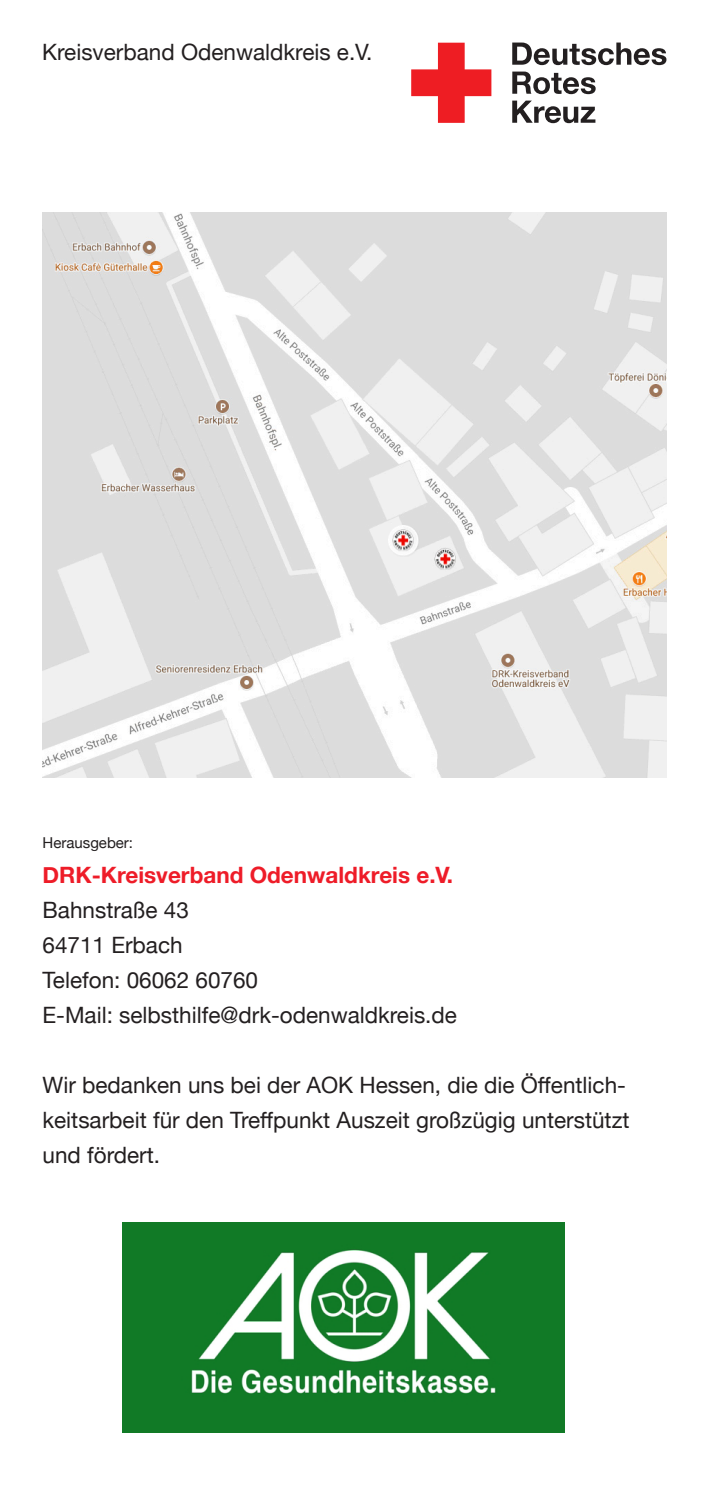
<style>
.page{position:relative;width:709px;height:1489px;background:#fff}
.page>*{position:absolute;margin:0;border:0;box-sizing:border-box;transform-origin:0 0}
.t1{font:22.5px/35px "Helvetica Neue";color:#231f20}
.t2{font:700 22.5px "Helvetica Neue";color:#ee1c28}
.t3{font:15px "Helvetica Neue";color:#231f20}
</style>
<div class="page">
<img style="left:122px;top:1222px;width:443px;height:209px">
<svg style="left:411px;top:43px;width:80px;height:80px"></svg>
<svg style="left:512px;top:43px;width:154px;height:22px"></svg>
<svg style="left:512px;top:72px;width:83px;height:22px"></svg>
<svg style="left:512px;top:101px;width:83px;height:22px"></svg>
<img style="left:43px;top:213px;width:623px;height:564px">
<p class="t1" style="left:42px;top:34px;width:332px">Kreisverband Odenwaldkreis e.V.</p>
<p class="t3" style="left:43px;top:833px;width:92px">Herausgeber:</p>
<p class="t2" style="left:43px;top:860px;width:412px">DRK-Kreisverband Odenwaldkreis e.V.</p>
<p class="t1" style="left:43px;top:891px;width:416px">Bahnstraße 43<br>64711 Erbach<br>Telefon: 06062 60760<br>E-Mail: selbsthilfe@drk-odenwaldkreis.de</p>
<p class="t1" style="left:43px;top:1066px;width:588px">Wir bedanken uns bei der AOK Hessen, die die Öffentlich&shy;keitsarbeit für den Treffpunkt Auszeit großzügig unterstützt und fördert.</p>
</div>
